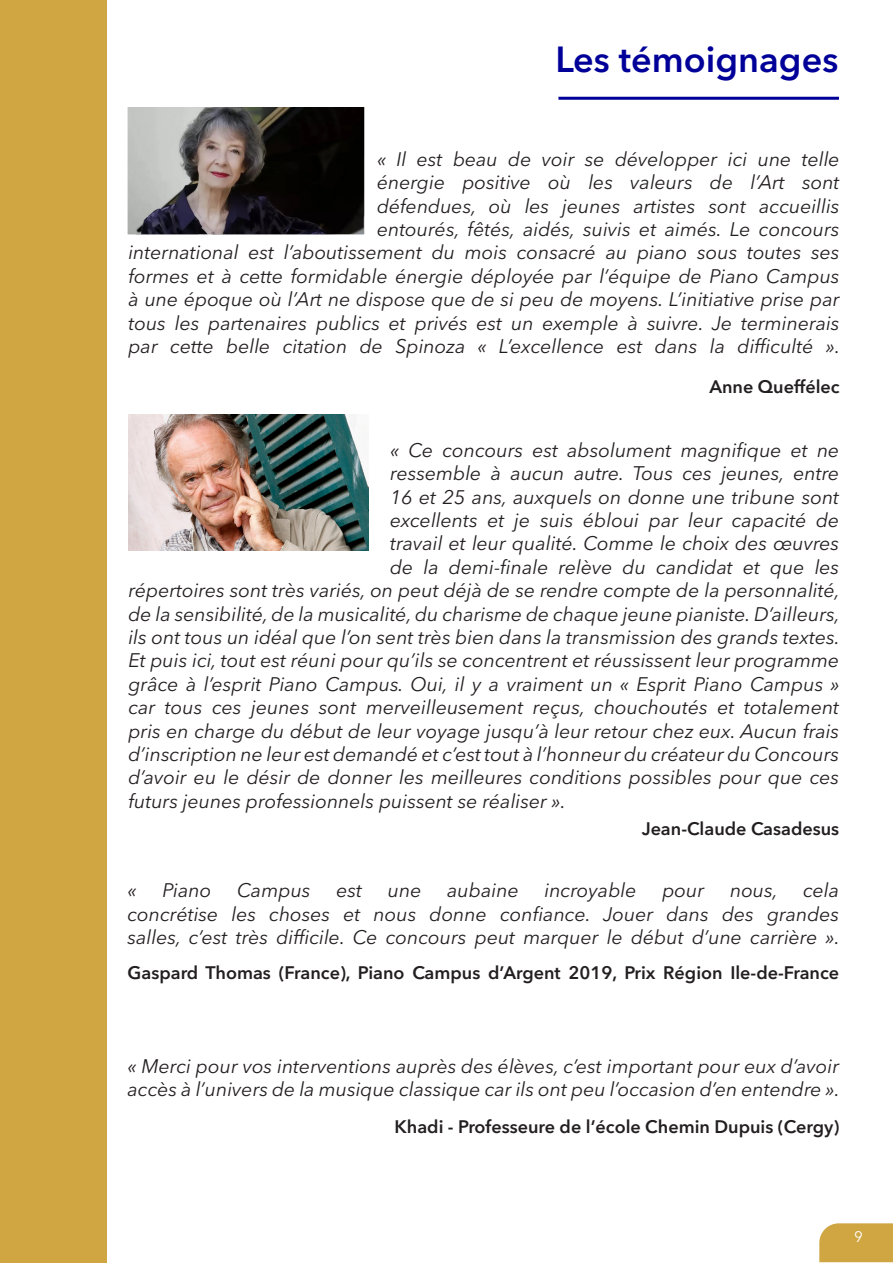
<style>
.page{position:relative;width:893px;height:1263px;background:#fff}
.page>*{position:absolute;margin:0;border:0;box-sizing:border-box;transform-origin:0 0}
.t1{font:600 36px "Avenir Next Cyr";color:#009}
.t2{font:italic 19.5px/23.4px "Avenir Next Cyr";color:#231f20}
.t3{font:600 18px "Avenir Next Cyr";color:#231f20}
.t4{font:15px "Avenir Next Cyr";color:#fff}
</style>
<div class="page">
<div style="left:819px;top:1223px;width:74px;height:39px;background:#cfa642"></div>
<hr style="left:558px;top:97px;width:281px;height:3px;background:#009">
<div style="left:1px;top:0;width:106px;height:1262px;background:#cfa642"></div>
<img style="left:128px;top:415px;width:241px;height:136px">
<img style="left:128px;top:107px;width:236px;height:127px">
<p class="t1" style="left:555px;top:37px;width:284px">Les témoignages</p>
<p class="t2" style="left:128px;top:147px;width:713px;text-align:right">« Il est beau de voir se développer ici une telle<br>énergie positive où les valeurs de l’Art sont<br>défendues, où les jeunes artistes sont accueillis<br>entourés, fêtés, aidés, suivis et aimés. Le concours<br>international est l’aboutissement du mois consacré au piano sous toutes ses formes et à cette formidable énergie déployée par l’équipe de Piano Campus à une époque où l’Art ne dispose que de si peu de moyens. L’initiative prise par tous les partenaires publics et privés est un exemple à suivre. Je terminerais par cette belle citation de Spinoza « L’excellence est dans la difficulté ».</p>
<p class="t3" style="left:709px;top:376px;width:132px">Anne Queffélec</p>
<p class="t2" style="left:390px;top:438px;width:451px">« Ce concours est absolument magnifique et ne</p>
<p class="t2" style="left:390px;top:462px;width:451px">ressemble à aucun autre. Tous ces jeunes, entre</p>
<p class="t2" style="left:390px;top:485px;width:451px">16 et 25 ans, auxquels on donne une tribune sont</p>
<p class="t2" style="left:390px;top:508px;width:451px">excellents et je suis ébloui par leur capacité de</p>
<p class="t2" style="left:390px;top:532px;width:451px">travail et leur qualité. Comme le choix des œuvres</p>
<p class="t2" style="left:390px;top:555px;width:451px">de la demi-finale relève du candidat et que les</p>
<p class="t2" style="left:128px;top:579px;width:713px">répertoires sont très variés, on peut déjà de se rendre compte de la personnalité,</p>
<p class="t2" style="left:128px;top:602px;width:713px">de la sensibilité, de la musicalité, du charisme de chaque jeune pianiste. D’ailleurs,</p>
<p class="t2" style="left:128px;top:625px;width:713px">ils ont tous un idéal que l’on sent très bien dans la transmission des grands textes.</p>
<p class="t2" style="left:128px;top:649px;width:712px">Et puis ici, tout est réuni pour qu’ils se concentrent et réussissent leur programme</p>
<p class="t2" style="left:128px;top:672px;width:713px">grâce à l’esprit Piano Campus. Oui, il y a vraiment un « Esprit Piano Campus »</p>
<p class="t2" style="left:128px;top:696px;width:712px">car tous ces jeunes sont merveilleusement reçus, chouchoutés et totalement</p>
<p class="t2" style="left:128px;top:719px;width:712px">pris en charge du début de leur voyage jusqu’à leur retour chez eux. Aucun frais</p>
<p class="t2" style="left:128px;top:742px;width:712px">d’inscription ne leur est demandé et c’est tout à l’honneur du créateur du Concours</p>
<p class="t2" style="left:128px;top:766px;width:712px">d’avoir eu le désir de donner les meilleures conditions possibles pour que ces</p>
<p class="t2" style="left:128px;top:789px;width:439px">futurs jeunes professionnels puissent se réaliser ».</p>
<p class="t3" style="left:642px;top:818px;width:199px">Jean-Claude Casadesus</p>
<p class="t2" style="left:128px;top:879px;width:11px">«</p>
<p class="t2" style="left:162px;top:879px;width:51px">Piano</p>
<p class="t2" style="left:237px;top:879px;width:75px">Campus</p>
<p class="t2" style="left:336px;top:879px;width:27px">est</p>
<p class="t2" style="left:388px;top:879px;width:35px">une</p>
<p class="t2" style="left:447px;top:879px;width:73px">aubaine</p>
<p class="t2" style="left:544px;top:879px;width:94px">incroyable</p>
<p class="t2" style="left:662px;top:879px;width:43px">pour</p>
<p class="t2" style="left:730px;top:879px;width:49px">nous,</p>
<p class="t2" style="left:803px;top:879px;width:38px">cela</p>
<p class="t2" style="left:128px;top:902px;width:714px">concrétise les choses et nous donne confiance. Jouer dans des grandes salles, c’est très difficile. Ce concours peut marquer le début d’une carrière ».</p>
<p class="t3" style="left:128px;top:962px;width:713px">Gaspard Thomas (France), Piano Campus d’Argent 2019, Prix Région Ile-de-France</p>
<p class="t2" style="left:128px;top:1054px;width:714px">« Merci pour vos interventions auprès des élèves, c’est important pour eux d’avoir accès à l’univers de la musique classique car ils ont peu l’occasion d’en entendre ».</p>
<p class="t3" style="left:394px;top:1116px;width:446px">Khadi - Professeure de l’école Chemin Dupuis (Cergy)</p>
<p class="t4" style="left:854px;top:1228px;width:10px">9</p>
</div>
